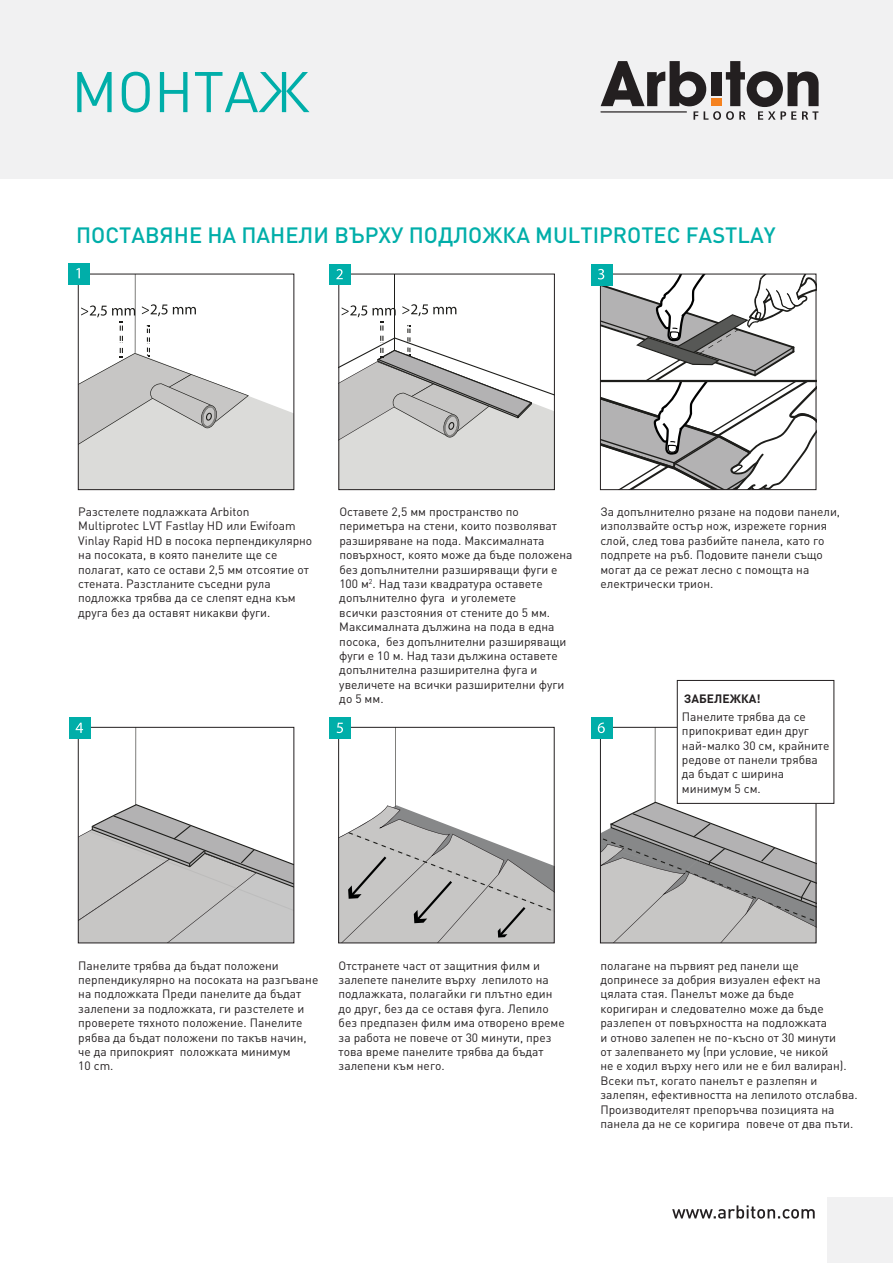
<style>
.page{position:relative;width:893px;height:1263px;background:#fff}
.page>*{position:absolute;margin:0;border:0;box-sizing:border-box;transform-origin:0 0}
.t1{font:56.4px "DIN Pro";color:#00aea9}
.t2{font:500 21.9px "DIN Pro";color:#00aea9}
.t3{font:12px/14.4px "DIN Pro";color:#231f20}
.t4{font:12px/14.4px "DIN Pro";color:#231f20}
.t5{font:700 12px "DIN Pro";color:#231f20}
</style>
<div class="page">
<div style="left:0;top:0;width:893px;height:179px;background:#f1f1f2"></div>
<svg style="left:601px;top:61px;width:218px;height:59px"></svg>
<div style="left:711px;top:98px;width:10px;height:8px;background:#f58220"></div>
<svg style="left:672px;top:1205px;width:143px;height:13px"></svg>
<div style="left:828px;top:1198px;width:65px;height:65px;background:#f1f1f2"></div>
<hr style="left:394px;top:274px;width:1px;height:80px;background:#1d1d1a">
<svg style="left:340px;top:304px;width:213px;height:184px"></svg>
<div style="left:338px;top:274px;width:217px;height:216px;border:1px solid #231f20"></div>
<hr style="left:136px;top:727px;width:1px;height:80px;background:#1d1d1a">
<svg style="left:80px;top:804px;width:212px;height:137px"></svg>
<div style="left:78px;top:727px;width:216px;height:216px;border:1px solid #231f20"></div>
<hr style="left:395px;top:727px;width:1px;height:80px;background:#1d1d1a">
<svg style="left:340px;top:805px;width:213px;height:136px"></svg>
<div style="left:338px;top:727px;width:217px;height:216px;border:1px solid #231f20"></div>
<div style="left:330px;top:264px;width:21px;height:21px;background:#00aea9"></div>
<svg style="left:336px;top:269px;width:7px;height:10px"></svg>
<div style="left:591px;top:264px;width:21px;height:21px;background:#00aea9"></div>
<svg style="left:598px;top:269px;width:218px;height:221px"></svg>
<div style="left:69px;top:718px;width:21px;height:21px;background:#00aea9"></div>
<svg style="left:76px;top:723px;width:7px;height:10px"></svg>
<div style="left:330px;top:718px;width:21px;height:21px;background:#00aea9"></div>
<svg style="left:337px;top:723px;width:6px;height:10px"></svg>
<hr style="left:655px;top:727px;width:1px;height:77px;background:#1d1d1a">
<svg style="left:602px;top:802px;width:212px;height:139px"></svg>
<div style="left:600px;top:727px;width:216px;height:216px;border:1px solid #231f20"></div>
<div style="left:591px;top:718px;width:21px;height:21px;background:#00aea9"></div>
<svg style="left:598px;top:722px;width:7px;height:11px"></svg>
<div style="left:677px;top:680px;width:157px;height:124px;background:#fff;border:1px solid #231f20"></div>
<hr style="left:135px;top:274px;width:1px;height:81px;background:#1d1d1a">
<svg style="left:80px;top:304px;width:212px;height:184px"></svg>
<div style="left:78px;top:274px;width:216px;height:216px;border:1px solid #231f20"></div>
<div style="left:69px;top:263px;width:21px;height:21px;background:#00aea9"></div>
<svg style="left:76px;top:268px;width:4px;height:10px"></svg>
<h1 class="t1" style="left:71px;top:47px;width:240px">МОНТАЖ</h1>
<h2 class="t2" style="left:76px;top:217px;width:701px">ПОСТАВЯНЕ НА ПАНЕЛИ ВЪРХУ ПОДЛОЖКА MULTIPROTEC FASTLAY</h2>
<p class="t3" style="left:78px;top:503px;width:236px">Разстелете подлажката Arbiton Multiprotec LVT Fastlay HD или Ewifoam Vinlay Rapid HD в посока перпендикулярно на посоката, в която панелите ще се полагат, като се остави 2,5 мм отсоятие от стената. Разстланите съседни рула подложка трябва да се слепят една към друга без да оставят никакви фуги.</p>
<p class="t3" style="left:339px;top:503px;width:235px">Оставете 2,5 мм пространство по периметъра на стени, които позволяват разширяване на пода. Максималната повърхност, която може да бъде положена без допълнителни разширяващи фуги е 100 м<sup>2</sup>. Над тази квадратура оставете допълнително фуга и уголемете<br>всички разстояния от стените до 5 мм.<br>Максималната дължина на пода в една посока, без допълнителни разширяващи фуги е 10 м. Над тази дължина оставете допълнителна разширителна фуга и увеличете на всички разширителни фуги до 5 мм.</p>
<p class="t3" style="left:600px;top:503px;width:241px">За допълнително рязане на подови панели, използвайте остър нож, изрежете горния слой, след това разбийте панела, като го подпрете на ръб. Подовите панели също могат да се режат лесно с помощта на електрически трион.</p>
<p class="t5" style="left:684px;top:689px;width:78px">ЗАБЕЛЕЖКА!</p>
<p class="t4" style="left:682px;top:709px;width:149px">Панелите трябва да се припокриват един друг най-малко 30 см, крайните редове от панели трябва да бъдат с ширина минимум 5 см.</p>
<p class="t3" style="left:78px;top:957px;width:242px">Панелите трябва да бъдат положени перпендикулярно на посоката на разгъване на подложката Преди панелите да бъдат залепени за подложката, ги разстелете и проверете тяхното положение. Панелите рябва да бъдат положени по такъв начин, че да припокрият положката минимум<br>10 cm.</p>
<p class="t3" style="left:339px;top:957px;width:228px">Отстранете част от защитния филм и залепете панелите върху лепилото на подлажката, полагайки ги плътно един до друг, без да се оставя фуга. Лепило без предпазен филм има отворено време за работа не повече от 30 минути, през това време панелите трябва да бъдат залепени към него.</p>
<p class="t3" style="left:600px;top:957px;width:259px">полагане на първият ред панели ще допринесе за добрия визуален ефект на цялата стая. Панелът може да бъде<br>коригиран и следователно може да бъде разлепен от повърхността на подложката<br>и отново залепен не по-късно от 30 минути<br>от залепването му (при условие, че никой<br>не е ходил върху него или не е бил валиран).<br>Всеки път, когато панелът е разлепян и залепян, ефективността на лепилото отслабва.<br>Производителят препоръчва позицията на панела да не се коригира повече от два пъти.</p>
</div>
